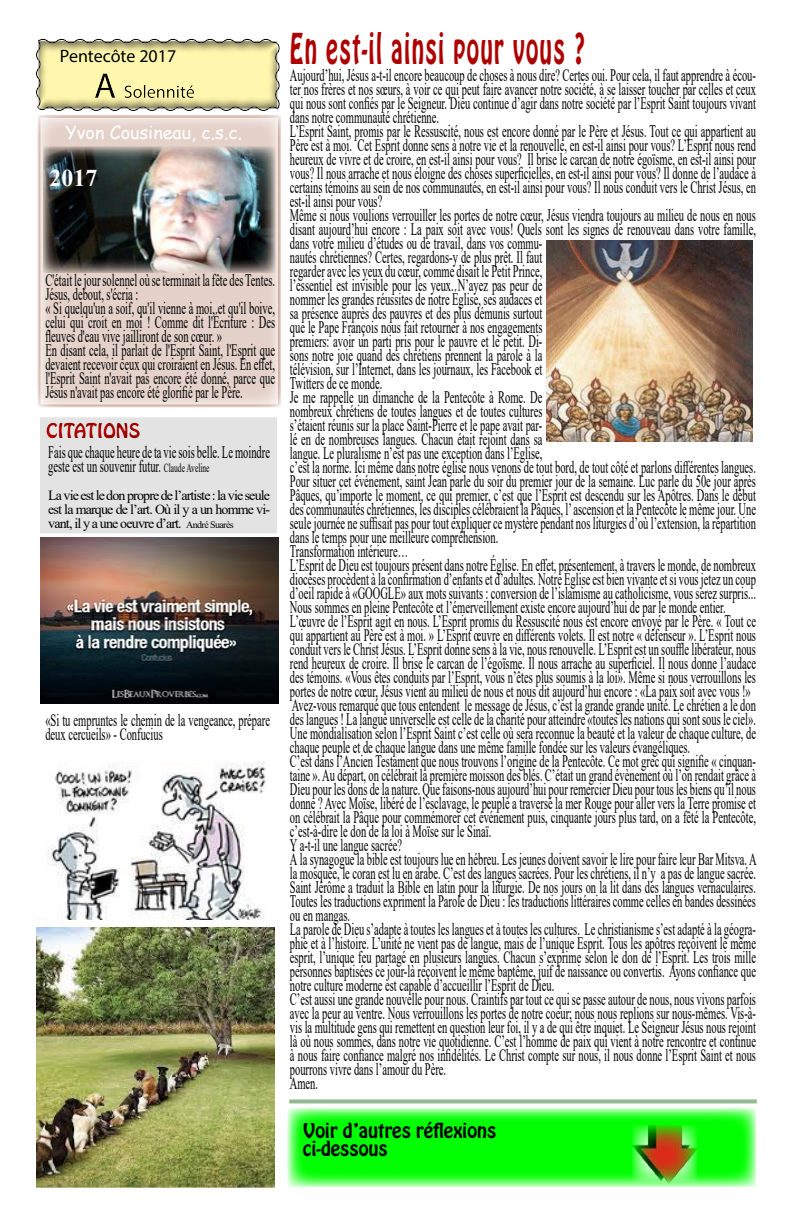
<style>
.page{position:relative;width:792px;height:1224px;background:#fff}
.page>*{position:absolute;margin:0;border:0;box-sizing:border-box;transform-origin:0 0}
.t1{font:37.5px "Hobo Std";letter-spacing:.06em;color:#ad0000;scale:.6 1}
.t2{font:700 24px "Times New Roman";color:#fff}
.t3{font:18px/18px "Hobo Std";color:#000}
.t4{font:18px "Comic Sans MS";color:#fff}
.t5{font:18px "Myriad Pro";color:#000}
.t6{font:18px "Hobo Std";color:#c00000}
.t7{font:17.5px/14px "Times New Roman";color:#000;scale:.6 1}
.t8{font:14px/14px "Times New Roman";letter-spacing:-.06em;color:#000;text-align:justify}
.s1{font-size:12.5px}
.s2{font-size:10px}
</style>
<div class="page">
<div style="left:40px;top:417px;width:239px;height:122px;background:#e3e3e3"></div>
<div style="left:37px;top:115px;width:244px;height:293px;background:#e4d1c9"></div>
<svg style="left:36px;top:39px;width:244px;height:72px;background:#dfd99f"></svg>
<div style="left:86px;top:61px;width:118px;height:49px;background:#000;opacity:.5"></div>
<svg style="left:287px;top:1108px;width:468px;height:79px;background:#25fe25"></svg>
<img style="left:632px;top:1125px;width:66px;height:58px">
<img style="left:43px;top:147px;width:232px;height:126px">
<div style="left:37px;top:415px;width:113px;height:35px;background:#000;opacity:.5"></div>
<svg style="left:289px;top:1099px;width:468px;height:4px;background:#9dc19d"></svg>
<img style="left:547px;top:241px;width:206px;height:201px">
<img style="left:48px;top:762px;width:218px;height:158px">
<img style="left:36px;top:927px;width:238px;height:261px">
<img style="left:40px;top:537px;width:238px;height:167px">
<p class="t5" style="left:60px;top:44px;width:118px">Pentecôte 2017</p>
<p class="t4" style="left:65px;top:120px;width:178px">Yvon Cousineau, c.s.c.</p>
<h2 class="t2" style="left:50px;top:160px;width:49px">2017</h2>
<p class="t7" style="left:45px;top:273px;width:384px">C'était le jour solennel où se terminait la fête des Tentes.<br>Jésus, debout, s'écria :<br>« Si quelqu'un a soif, qu'il vienne à moi, et qu'il boive, celui qui croit en moi ! Comme dit l'Écriture : Des fleuves d'eau vive jailliront de son cœur. »<br>En disant cela, il parlait de l'Esprit Saint, l'Esprit que devaient recevoir ceux qui croiraient en Jésus. En effet, l'Esprit Saint n'avait pas encore été donné, parce que Jésus n'avait pas encore été glorifié par le Père.</p>
<p class="t6" style="left:46px;top:418px;width:96px">CITATIONS</p>
<p class="t7" style="left:48px;top:444px;width:371px">Fais que chaque heure de ta vie sois belle. Le moindre geste est un souvenir futur. <span class="s1">Claude Aveline</span></p>
<p class="t8" style="left:48px;top:487px;width:223px">La vie est le don propre de l’artiste : la vie seule est la marque de l’art. Où il y a un homme vi&shy;vant, il y a une oeuvre d’art. <span class="s2">André Suarès</span></p>
<p class="t7" style="left:45px;top:713px;width:376px">«Si tu empruntes le chemin de la vengeance, prépare deux cercueils» - Confucius</p>
<h1 class="t1" style="left:290px;top:23px;width:494px">En est-il ainsi pour vous ?</h1>
<p class="t7" style="left:290px;top:68px;width:779px">Aujourd’hui, Jésus a-t-il encore beaucoup de choses à nous dire? Certes oui. Pour cela, il faut apprendre à écou&shy;ter nos frères et nos sœurs, à voir ce qui peut faire avancer notre société, à se laisser toucher par celles et ceux qui nous sont confiés par le Seigneur. Dieu continue d’agir dans notre société par l’Esprit Saint toujours vivant dans notre communauté chrétienne.<br>L’Esprit Saint, promis par le Ressuscité, nous est encore donné par le Père et Jésus. Tout ce qui appartient au Père est à moi. Cet Esprit donne sens à notre vie et la renouvelle, en est-il ainsi pour vous? L’Esprit nous rend heureux de vivre et de croire, en est-il ainsi pour vous? Il brise le carcan de notre égoïsme, en est-il ainsi pour vous? Il nous arrache et nous éloigne des choses superficielles, en est-il ainsi pour vous? Il donne de l’audace à certains témoins au sein de nos communautés, en est-il ainsi pour vous? Il nous conduit vers le Christ Jésus, en est-il ainsi pour vous?<br>Même si nous voulions verrouiller les portes de notre cœur, Jésus viendra toujours au milieu de nous en nous disant aujourd’hui encore : La paix soit avec vous! Quels sont les signes de renouveau dans votre famille, dans votre milieu d’études ou de travail, dans vos commu-<br>nautés chrétiennes? Certes, regardons-y de plus prêt. Il faut<br>regarder avec les yeux du cœur, comme disait le Petit Prince,<br>l’essentiel est invisible pour les yeux. N’ayez pas peur de<br>nommer les grandes réussites de notre Église, ses audaces et<br>sa présence auprès des pauvres et des plus démunis surtout<br>que le Pape François nous fait retourner à nos engagements<br>premiers: avoir un parti pris pour le pauvre et le petit. Di-<br>sons notre joie quand des chrétiens prennent la parole à la<br>télévision, sur l’Internet, dans les journaux, les Facebook et<br>Twitters de ce monde.<br>Je me rappelle un dimanche de la Pentecôte à Rome. De<br>nombreux chrétiens de toutes langues et de toutes cultures<br>s’étaient réunis sur la place Saint-Pierre et le pape avait par-<br>lé en de nombreuses langues. Chacun était rejoint dans sa<br>langue. Le pluralisme n’est pas une exception dans l’Église,<br>c’est la norme. Ici même dans notre église nous venons de tout bord, de tout côté et parlons différentes langues.<br>Pour situer cet événement, saint Jean parle du soir du premier jour de la semaine. Luc parle du 50e jour après Pâques, qu’importe le moment, ce qui premier, c’est que l’Esprit est descendu sur les Apôtres. Dans le début des communautés chrétiennes, les disciples célébraient la Pâques, l’ ascension et la Pentecôte le même jour. Une seule journée ne suffisait pas pour tout expliquer ce mystère pendant nos liturgies d’où l’extension, la répartition dans le temps pour une meilleure compréhension.<br>Transformation intérieure…<br>L’Esprit de Dieu est toujours présent dans notre Église. En effet, présentement, à travers le monde, de nombreux diocèses procèdent à la confirmation d’enfants et d’adultes. Notre Église est bien vivante et si vous jetez un coup d’oeil rapide à «GOOGLE» aux mots suivants : conversion de l’islamisme au catholicisme, vous serez surpris...<br>Nous sommes en pleine Pentecôte et l’émerveillement existe encore aujourd’hui de par le monde entier.<br>L’œuvre de l’Esprit agit en nous. L’Esprit promis du Ressuscité nous est encore envoyé par le Père. « Tout ce qui appartient au Père est à moi. » L’Esprit œuvre en différents volets. Il est notre « défenseur ». L’Esprit nous conduit vers le Christ Jésus. L’Esprit donne sens à la vie, nous renouvelle. L’Esprit est un souffle libérateur, nous rend heureux de croire. Il brise le carcan de l’égoïsme. Il nous arrache au superficiel. Il nous donne l’audace des témoins. «Vous êtes conduits par l’Esprit, vous n’êtes plus soumis à la loi». Même si nous verrouillons les portes de notre cœur, Jésus vient au milieu de nous et nous dit aujourd’hui encore : «La paix soit avec vous !» Avez-vous remarqué que tous entendent le message de Jésus, c’est la grande grande unité. Le chrétien a le don des langues ! La langue universelle est celle de la charité pour atteindre «toutes les nations qui sont sous le ciel».<br>Une mondialisation selon l’Esprit Saint c’est celle où sera reconnue la beauté et la valeur de chaque culture, de chaque peuple et de chaque langue dans une même famille fondée sur les valeurs évangéliques.<br>C’est dans l’Ancien Testament que nous trouvons l’origine de la Pentecôte. Ce mot grec qui signifie « cinquan&shy;taine ». Au départ, on célébrait la première moisson des blés. C’était un grand évènement où l’on rendait grâce à Dieu pour les dons de la nature. Que faisons-nous aujourd’hui pour remercier Dieu pour tous les biens qu’il nous donne ? Avec Moïse, libéré de l’esclavage, le peuple a traversé la mer Rouge pour aller vers la Terre promise et on célébrait la Pâque pour commémorer cet événement puis, cinquante jours plus tard, on a fêté la Pentecôte, c’est-à-dire le don de la loi à Moïse sur le Sinaï.<br>Y a-t-il une langue sacrée?<br>À la synagogue la bible est toujours lue en hébreu. Les jeunes doivent savoir le lire pour faire leur Bar Mitsva. A la mosquée, le coran est lu en arabe. C’est des langues sacrées. Pour les chrétiens, il n’y a pas de langue sacrée.<br>Saint Jérôme a traduit la Bible en latin pour la liturgie. De nos jours on la lit dans des langues vernaculaires.<br>Toutes les traductions expriment la Parole de Dieu : les traductions littéraires comme celles en bandes dessinées ou en mangas.<br>La parole de Dieu s’adapte à toutes les langues et à toutes les cultures. Le christianisme s’est adapté à la géogra&shy;phie et à l’histoire. L’unité ne vient pas de langue, mais de l’unique Esprit. Tous les apôtres reçoivent le même esprit, l’unique feu partagé en plusieurs langues. Chacun s’exprime selon le don de l’Esprit. Les trois mille personnes baptisées ce jour-là reçoivent le même baptême, juif de naissance ou convertis. Ayons confiance que notre culture moderne est capable d’accueillir l’Esprit de Dieu.<br>C’est aussi une grande nouvelle pour nous. Craintifs par tout ce qui se passe autour de nous, nous vivons parfois avec la peur au ventre. Nous verrouillons les portes de notre coeur; nous nous replions sur nous-mêmes. Vis-à&shy;vis la multitude gens qui remettent en question leur foi, il y a de qui être inquiet. Le Seigneur Jésus nous rejoint là où nous sommes, dans notre vie quotidienne. C’est l’homme de paix qui vient à notre rencontre et continue à nous faire confiance malgré nos infidélités. Le Christ compte sur nous, il nous donne l’Esprit Saint et nous pourrons vivre dans l’amour du Père.<br>Amen.</p>
<p class="t3" style="left:303px;top:1122px;width:195px">Voir d’autres réflexions ci-dessous</p>
</div>
